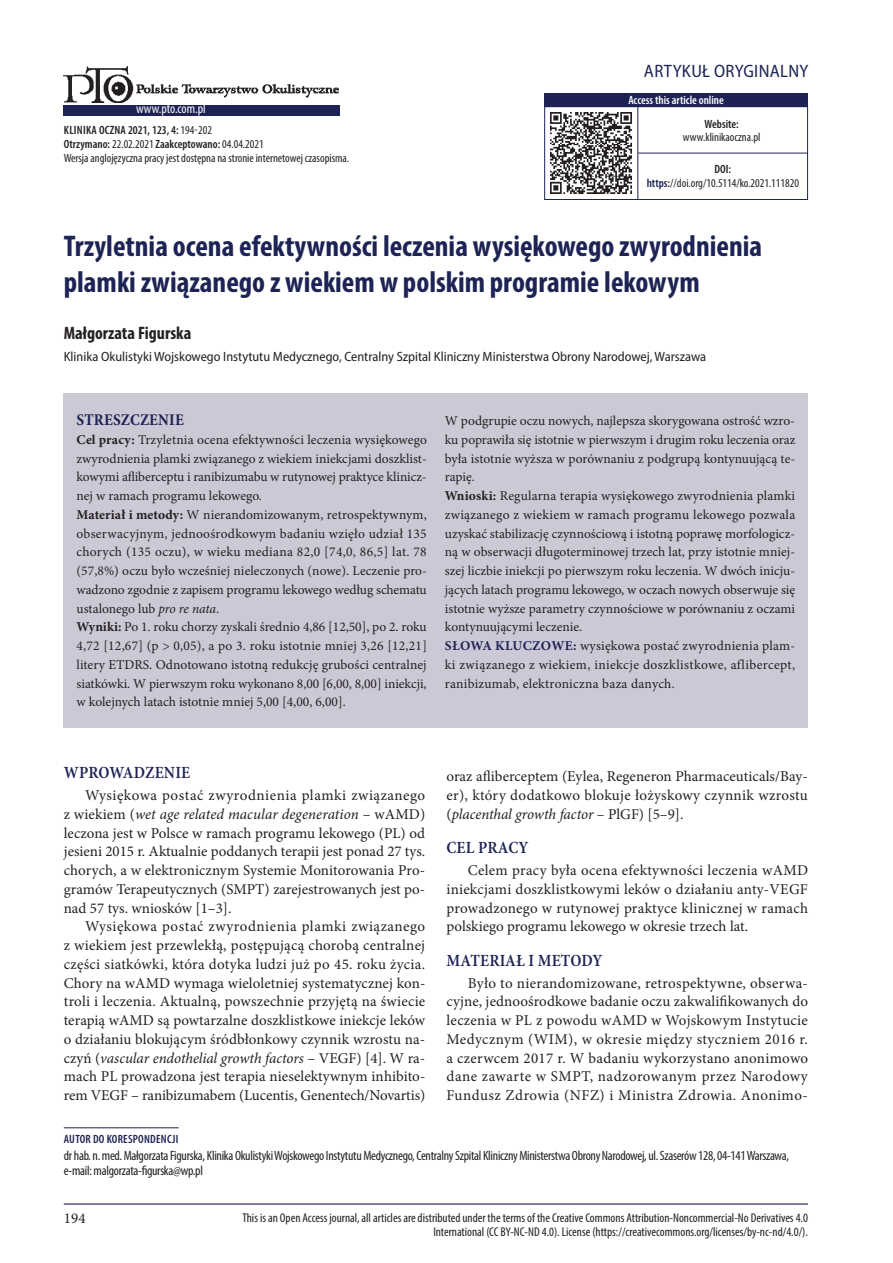
<style>
.page{position:relative;width:893px;height:1263px;background:#fff}
.page>*{position:absolute;margin:0;border:0;box-sizing:border-box;transform-origin:0 0}
.t1{font:700 condensed 30px/36px "Myriad Pro";color:#1d2354}
.t2{font:700 condensed 18px "Myriad Pro";color:#231f20}
.t3{font:semi-condensed 18px "Myriad Pro";letter-spacing:.02em;color:#1d2354}
.t4{font:600 condensed 17.25px "Minion Pro";letter-spacing:.01em;color:#1d2354}
.t5{font:700 condensed 16.5px "Minion Pro";letter-spacing:.01em;color:#1d2354}
.t6{font:15px/18.8px "Minion Pro";color:#231f20;text-align:justify}
.t7{font:13.5px/18.8px "Minion Pro";color:#231f20}
.t8{font:condensed 13.5px/15px "Myriad Pro";letter-spacing:-.02em;color:#231f20}
.t9{font:semi-condensed 13.5px "Myriad Pro";color:#231f20}
.t10{font:condensed 13.5px "Myriad Pro";color:#fff}
.t11{font:condensed 12.75px/14.2px "Myriad Pro";color:#231f20;text-align:right}
.t12{font:condensed 12px/14.4px "Myriad Pro";color:#231f20;text-align:center}
.t13{font:600 condensed 12px "Myriad Pro";color:#fff}
.t14{font:600 condensed 12px "Myriad Pro";letter-spacing:.02em;color:#1d2354}
.t15{font:600 condensed 12px "Myriad Pro";color:#231f20}
.s1{font-weight:600}
.s2{font-weight:600;color:#1d2354}
.s3{font-weight:700}
.s4{font-style:italic}
.s5{font-weight:700;color:#1d2354}
</style>
<div class="page">
<hr style="left:64px;top:1203px;width:744px;height:1px;background:#1d2354">
<img style="left:64px;top:66px;width:274px;height:36px">
<div style="left:64px;top:105px;width:276px;height:11px;background:#1d2354"></div>
<div style="left:64px;top:393px;width:744px;height:335px;background:#ccc9d6"></div>
<div style="left:544px;top:106px;width:264px;height:94px;border:1px solid #1d2354"></div>
<img style="left:550px;top:113px;width:81px;height:80px">
<div style="left:544px;top:94px;width:264px;height:13px;background:#1d2354"></div>
<hr style="left:637px;top:107px;width:1px;height:92px;background:#1d2354">
<hr style="left:638px;top:153px;width:170px;height:1px;background:#1d2354">
<hr style="left:64px;top:1127px;width:115px;height:1px;background:#1d2354">
<p class="t10" style="left:136px;top:101px;width:71px">www.pto.com.pl</p>
<p class="t12" style="left:64px;top:122px;width:287px;text-align:left"><span class="s1">KLINIKA OCZNA 2021, 123, 4:</span> 194-202<br><span class="s1">Otrzymano:</span> 22.02.2021 <span class="s1">Zaakceptowano:</span> 04.04.2021<br>Wersja anglojęzyczna pracy jest dostępna na stronie internetowej czasopisma.</p>
<h2 class="t3" style="left:644px;top:60px;width:166px">ARTYKUŁ ORYGINALNY</h2>
<p class="t13" style="left:628px;top:93px;width:97px">Access this article online</p>
<p class="t15" style="left:704px;top:116px;width:36px">Website:</p>
<p class="t12" style="left:647px;top:161px;width:154px"><span class="s1">DOI: </span><span class="s2">https:</span>//doi.org/10.5114/ko.2021.111820</p>
<p class="t12" style="left:683px;top:130px;width:79px">www.klinikaoczna.pl</p>
<h1 class="t1" style="left:64px;top:228px;width:700px">Trzyletnia ocena efektywności leczenia wysiękowego zwyrodnienia plamki związanego z wiekiem w polskim programie lekowym</h1>
<h2 class="t2" style="left:64px;top:322px;width:129px">Małgorzata Figurska</h2>
<p class="t9" style="left:64px;top:348px;width:644px">Klinika Okulistyki Wojskowego Instytutu Medycznego, Centralny Szpital Kliniczny Ministerstwa Obrony Narodowej, Warszawa</p>
<p class="t5" style="left:77px;top:408px;width:109px">STRESZCZENIE</p>
<p class="t7" style="left:77px;top:430px;width:352px"><span class="s3">Cel pracy:</span> Trzyletnia ocena efektywności leczenia wysiękowego zwyrodnienia plamki związanego z wiekiem iniekcjami doszklist&shy;kowymi afliberceptu i ranibizumabu w rutynowej praktyce klinicz&shy;nej w ramach programu lekowego.<br><span class="s3">Materiał i metody:</span> W nierandomizowanym, retrospektywnym, obserwacyjnym, jednoośrodkowym badaniu wzięło udział 135 chorych (135 oczu), w wieku mediana 82,0 [74,0, 86,5] lat. 78 (57,8%) oczu było wcześniej nieleczonych (nowe). Leczenie pro&shy;wadzono zgodnie z zapisem programu lekowego według schematu ustalonego lub <span class="s4">pro re nata</span>.<br><span class="s3">Wyniki:</span> Po 1. roku chorzy zyskali średnio 4,86 [12,50], po 2. roku 4,72 [12,67] (p &gt; 0,05), a po 3. roku istotnie mniej 3,26 [12,21] litery ETDRS. Odnotowano istotną redukcję grubości centralnej siatkówki. W pierwszym roku wykonano 8,00 [6,00, 8,00] iniekcji, w kolejnych latach istotnie mniej 5,00 [4,00, 6,00].</p>
<p class="t7" style="left:445px;top:411px;width:352px">W podgrupie oczu nowych, najlepsza skorygowana ostrość wzro&shy;ku poprawiła się istotnie w pierwszym i drugim roku leczenia oraz była istotnie wyższa w porównaniu z podgrupą kontynuującą te&shy;rapię.<br><span class="s3">Wnioski:</span> Regularna terapia wysiękowego zwyrodnienia plamki związanego z wiekiem w ramach programu lekowego pozwala uzyskać stabilizację czynnościową i istotną poprawę morfologicz&shy;ną w obserwacji długoterminowej trzech lat, przy istotnie mniej&shy;szej liczbie iniekcji po pierwszym roku leczenia. W dwóch inicju&shy;jących latach programu lekowego, w oczach nowych obserwuje się istotnie wyższe parametry czynnościowe w porównaniu z oczami kontynuującymi leczenie.<br><span class="s5">SŁOWA KLUCZOWE:</span> wysiękowa postać zwyrodnienia plam&shy;ki związanego z wiekiem, iniekcje doszklistkowe, aflibercept, ranibizumab, elektroniczna baza danych.</p>
<p class="t4" style="left:64px;top:760px;width:128px">WPROWADZENIE</p>
<p class="t6" style="left:64px;top:786px;width:363px;text-indent:21px">Wysiękowa postać zwyrodnienia plamki związanego z wiekiem (<span class="s4">wet age related macular degeneration</span> – wAMD) leczona jest w Polsce w ramach programu lekowego (PL) od jesieni 2015 r. Aktualnie poddanych terapii jest ponad 27 tys. chorych, a w elektronicznym Systemie Monitorowania Pro&shy;gramów Terapeutycznych (SMPT) zarejestrowanych jest po&shy;nad 57 tys. wniosków [1–3].</p>
<p class="t6" style="left:64px;top:917px;width:363px;text-indent:21px">Wysiękowa postać zwyrodnienia plamki związanego z wiekiem jest przewlekłą, postępującą chorobą centralnej części siatkówki, która dotyka ludzi już po 45. roku życia.<br>Chory na wAMD wymaga wieloletniej systematycznej kon&shy;troli i leczenia. Aktualną, powszechnie przyjętą na świecie terapią wAMD są powtarzalne doszklistkowe iniekcje leków o działaniu blokującym śródbłonkowy czynnik wzrostu na&shy;czyń (<span class="s4">vascular endothelial growth factors</span> – VEGF) [4]. W ra&shy;mach PL prowadzona jest terapia nieselektywnym inhibito&shy;rem VEGF – ranibizumabem (Lucentis, Genentech/Novartis)</p>
<p class="t6" style="left:446px;top:767px;width:363px">oraz afliberceptem (Eylea, Regeneron Pharmaceuticals/Bay&shy;er), który dodatkowo blokuje łożyskowy czynnik wzrostu (<span class="s4">placenthal growth factor</span> – PlGF) [5–9].</p>
<p class="t4" style="left:447px;top:836px;width:84px">CEL PRACY</p>
<p class="t6" style="left:446px;top:861px;width:363px;text-indent:21px">Celem pracy była ocena efektywności leczenia wAMD iniekcjami doszklistkowymi leków o działaniu anty-VEGF prowadzonego w rutynowej praktyce klinicznej w ramach polskiego programu lekowego w okresie trzech lat.</p>
<p class="t4" style="left:447px;top:949px;width:157px">MATERIAŁ I METODY</p>
<p class="t6" style="left:446px;top:973px;width:363px;text-indent:21px">Było to nierandomizowane, retrospektywne, obserwa&shy;cyjne, jednoośrodkowe badanie oczu zakwalifikowanych do leczenia w PL z powodu wAMD w Wojskowym Instytucie Medycznym (WIM), w okresie między styczniem 2016 r. a czerwcem 2017 r. W badaniu wykorzystano anonimowo dane zawarte w SMPT, nadzorowanym przez Narodowy Fundusz Zdrowia (NFZ) i Ministra Zdrowia. Anonimo-</p>
<p class="t14" style="left:64px;top:1132px;width:116px">AUTOR DO KORESPONDENCJI</p>
<p class="t8" style="left:64px;top:1148px;width:727px">dr hab. n. med. Małgorzata Figurska, Klinika Okulistyki Wojskowego Instytutu Medycznego, Centralny Szpital Kliniczny Ministerstwa Obrony Narodowej, ul. Szaserów 128, 04-141 Warszawa, e-mail: malgorzata-figurska@wp.pl</p>
<p class="t6" style="left:64px;top:1209px;width:23px">194</p>
<p class="t11" style="left:242px;top:1210px;width:567px">This is an Open Access journal, all articles are distributed under the terms of the Creative Commons Attribution-Noncommercial-No Derivatives 4.0<br>International (CC BY-NC-ND 4.0). License (https://creativecommons.org/licenses/by-nc-nd/4.0/).</p>
</div>
